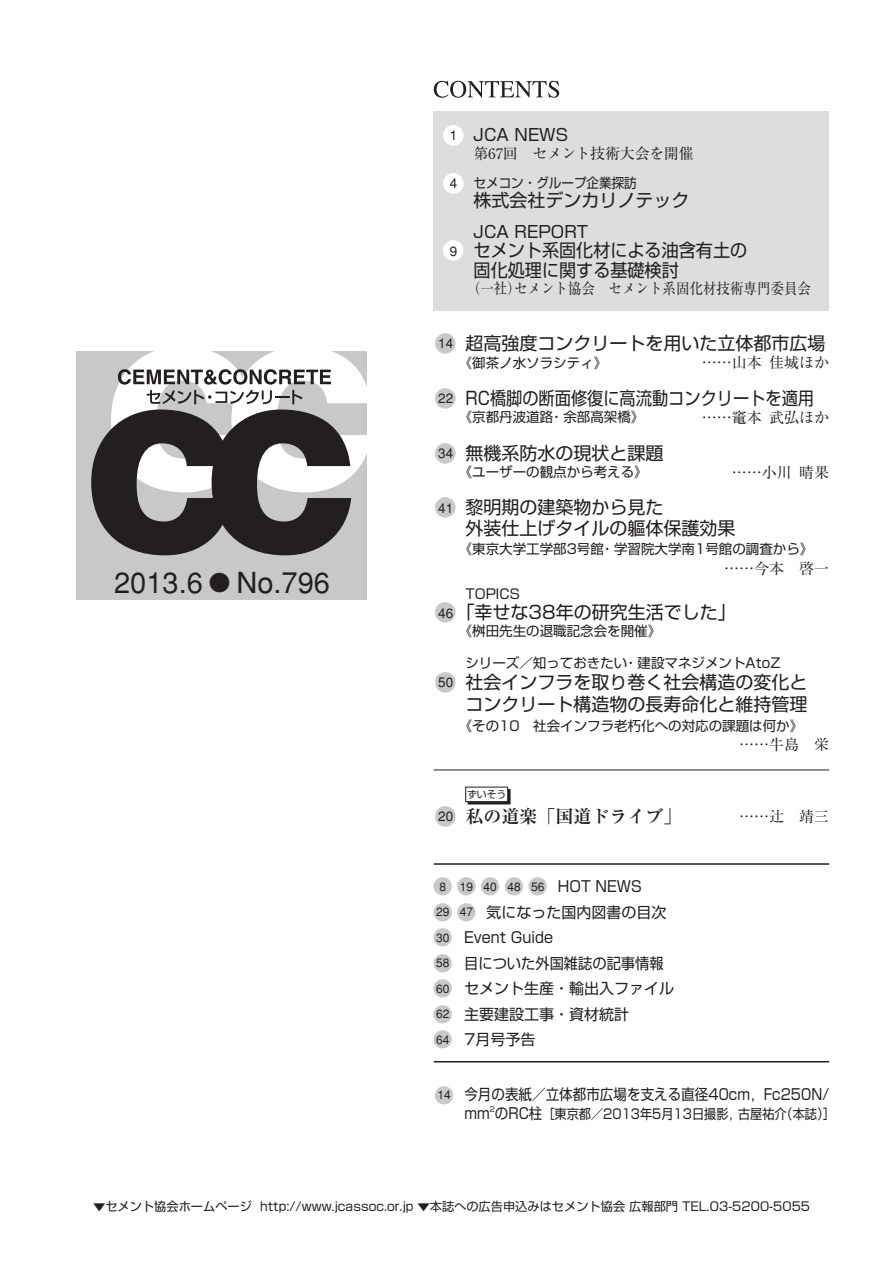
<style>
.page{position:relative;width:893px;height:1263px;background:#fff}
.page>*{position:absolute;margin:0;border:0;box-sizing:border-box;transform-origin:0 0}
.t1{font:500 29.1px "Gothic BBB";color:#231f20}
.t2{font:18px/20.7px "Shin Go";color:#231f20}
.t3{font:18px/19.8px "Shin Go";color:#231f20;scale:.95 1}
.t4{font:18px "Shin Go";color:#231f20;scale:.9 1}
.t5{font:700 18px "Ryumin";color:#231f20}
.t6{font:16.5px "Shin Go";color:#231f20}
.t7{font:15px "Ryumin";color:#231f20}
.t8{font:15px "Shin Go";color:#231f20}
.t9{font:15px/19.5px "Shin Go";color:#231f20;scale:.9 1}
.t10{font:15px "Shin Go";color:#231f20;scale:.95 1}
.t11{font:15px "Ryumin";color:#231f20;scale:.9 1}
.t12{font:13.5px "Shin Go";color:#231f20}
.t13{font:13.5px "Shin Go";color:#231f20;scale:.9 1}
.t14{font:13.5px "Shin Go";color:#231f20;scale:.93 1}
.t15{font:12.15px "Shin Go";color:#231f20}
.t16{font:500 12px "Gothic BBB";color:#231f20}
.t17{font:9.75px "Shin Go";color:#231f20}
.t18{font:7.5px "Shin Go";color:#231f20;scale:.9 1}
.s1{font-size:22.2px}
.s2{font-size:23.25px;color:#fff}
.s3{font-family:"Gothic BBB";font-weight:500;font-size:13.5px}
.s4{font-family:"Gothic BBB";font-weight:500}
.s5{font-size:23.25px;color:#c7c8ca}
.s6{font-family:"Shin Go";font-weight:400;font-size:23.25px;color:#c7c8ca}
.s7{font-family:"Shin Go";font-weight:400;font-size:20.7px;color:#c7c8ca}
.s8{font-family:"Shin Go";font-weight:400;font-size:15px}
.s9{font-size:20.7px;color:#c7c8ca}
.s10{font-family:"Gothic BBB";font-weight:500;font-size:12px}
.s11{font-size:15px}
</style>
<div class="page">
<svg style="left:434px;top:81px;width:125px;height:17px"></svg>
<div style="left:77px;top:352px;width:290px;height:248px;background:#c7c8ca"></div>
<svg style="left:91px;top:351px;width:276px;height:204px"></svg>
<div style="left:468px;top:789px;width:42px;height:15px;border:1px solid #231f20"></div>
<div style="left:466px;top:787px;width:42px;height:14px;background:#fff"></div>
<div style="left:465px;top:787px;width:43px;height:15px;border:1px solid #231f20"></div>
<hr style="left:434px;top:770px;width:395px;height:1px;background:#231f20">
<hr style="left:434px;top:863px;width:395px;height:2px;background:#231f20">
<hr style="left:434px;top:1061px;width:395px;height:1px;background:#231f20">
<div style="left:434px;top:111px;width:395px;height:199px;background:#dcdddf"></div>
<h1 class="t1" style="left:114px;top:566px;width:217px">2013.6 <span class="s1">●</span> No.796</h1>
<p class="t6" style="left:442px;top:124px;width:128px"><span class="s2">●</span><span class="s3">1</span> JCA NEWS</p>
<p class="t7" style="left:473px;top:145px;width:222px">第67回　セメント技術大会を開催</p>
<p class="t14" style="left:442px;top:174px;width:211px"><span class="s2">●</span><span class="s4">4</span> セメコン・グループ企業探訪</p>
<p class="t2" style="left:474px;top:188px;width:217px">株式会社デンカリノテック</p>
<p class="t6" style="left:474px;top:220px;width:116px">JCA REPORT</p>
<p class="t3" style="left:474px;top:239px;width:289px;text-indent:-32px"><span class="s2">●</span><span class="s3">9</span> セメント系固化材による油含有土の固化処理に関する基礎検討</p>
<p class="t11" style="left:467px;top:280px;width:384px">（一社）セメント協会　セメント系固化材技術専門委員会</p>
<p class="t2" style="left:434px;top:332px;width:393px"><span class="s5">●</span><span class="s3">14</span> 超高強度コンクリートを用いた立体都市広場</p>
<p class="t12" style="left:459px;top:353px;width:150px">《御茶ノ水ソラシティ》</p>
<p class="t7" style="left:702px;top:354px;width:129px">……山本 佳城ほか</p>
<p class="t4" style="left:434px;top:386px;width:424px"><span class="s5">●</span><span class="s3">22</span> RC橋脚の断面修復に高流動コンクリートを適用</p>
<p class="t12" style="left:459px;top:408px;width:187px">《京都丹波道路・余部高架橋》</p>
<p class="t7" style="left:702px;top:408px;width:129px">……竃本 武弘ほか</p>
<p class="t2" style="left:434px;top:441px;width:231px"><span class="s5">●</span><span class="s3">34</span> 無機系防水の現状と課題</p>
<p class="t12" style="left:459px;top:463px;width:190px">《ユーザーの観点から考える》</p>
<p class="t7" style="left:732px;top:463px;width:99px">……小川 晴果</p>
<p class="t2" style="left:465px;top:496px;width:271px;text-indent:-32px"><span class="s5">●</span><span class="s3">41</span> 黎明期の建築物から見た<br>外装仕上げタイルの軀体保護効果</p>
<p class="t12" style="left:459px;top:540px;width:356px">《東京大学工学部3号館・学習院大学南1号館の調査から》</p>
<p class="t7" style="left:724px;top:559px;width:106px">……今本　啓一</p>
<p class="t12" style="left:465px;top:585px;width:56px">TOPICS</p>
<p class="t2" style="left:434px;top:601px;width:304px"><span class="s5">●</span><span class="s3">46</span> 「幸せな38年の研究生活でした」</p>
<p class="t12" style="left:459px;top:622px;width:204px">《桝田先生の退職記念会を開催》</p>
<p class="t12" style="left:465px;top:653px;width:317px">シリーズ／知っておきたい・建設マネジメントAtoZ</p>
<p class="t2" style="left:434px;top:671px;width:375px;line-height:21.3px;text-align:right"><span class="s5">●</span><span class="s3">50</span> 社会インフラを取り巻く社会構造の変化とコンクリート構造物の長寿命化と維持管理</p>
<p class="t12" style="left:459px;top:716px;width:346px">《その10　社会インフラ老朽化への対応の課題は何か》</p>
<p class="t7" style="left:739px;top:735px;width:91px">……牛島　栄</p>
<p class="t17" style="left:467px;top:788px;width:40px">ずいそう</p>
<p class="t5" style="left:434px;top:805px;width:249px"><span class="s6">●</span><span class="s3">20</span> 私の道楽「国道ドライブ」</p>
<p class="t7" style="left:739px;top:807px;width:91px">……辻　靖三</p>
<p class="t16" style="left:432px;top:879px;width:211px"><span class="s7">●</span>8 <span class="s7">●</span>19 <span class="s7">●</span>40 <span class="s7">●</span>48 <span class="s7">●</span>56 <span class="s8">HOT NEWS</span></p>
<p class="t8" style="left:432px;top:902px;width:236px"><span class="s9">●</span><span class="s10">29</span> <span class="s9">●</span><span class="s10">47</span> 気になった国内図書の目次</p>
<p class="t10" style="left:432px;top:927px;width:129px"><span class="s9">●</span><span class="s10">30</span> Event Guide</p>
<p class="t10" style="left:432px;top:953px;width:245px"><span class="s9">●</span><span class="s10">58</span> 目についた外国雑誌の記事情報</p>
<p class="t8" style="left:432px;top:978px;width:243px"><span class="s9">●</span><span class="s10">60</span> セメント生産・輸出入ファイル</p>
<p class="t8" style="left:432px;top:1004px;width:198px"><span class="s9">●</span><span class="s10">62</span> 主要建設工事・資材統計</p>
<p class="t8" style="left:432px;top:1029px;width:105px"><span class="s9">●</span><span class="s10">64</span> 7月号予告</p>
<p class="t9" style="left:464px;top:1083px;width:407px;text-indent:-31px"><span class="s9">●</span><span class="s10">14</span> 今月の表紙／立体都市広場を支える直径40cm，Fc250N/ mm</p>
<p class="t18" style="left:490px;top:1104px;width:7px">2</p>
<p class="t13" style="left:495px;top:1104px;width:380px"><span class="s11">のRC柱</span>［東京都／2013年5月13日撮影，古屋祐介（本誌）］</p>
<p class="t15" style="left:93px;top:1198px;width:718px">▼セメント協会ホームページ http://www.jcassoc.or.jp ▼本誌への広告申込みはセメント協会 広報部門 TEL.03-5200-5055</p>
</div>
